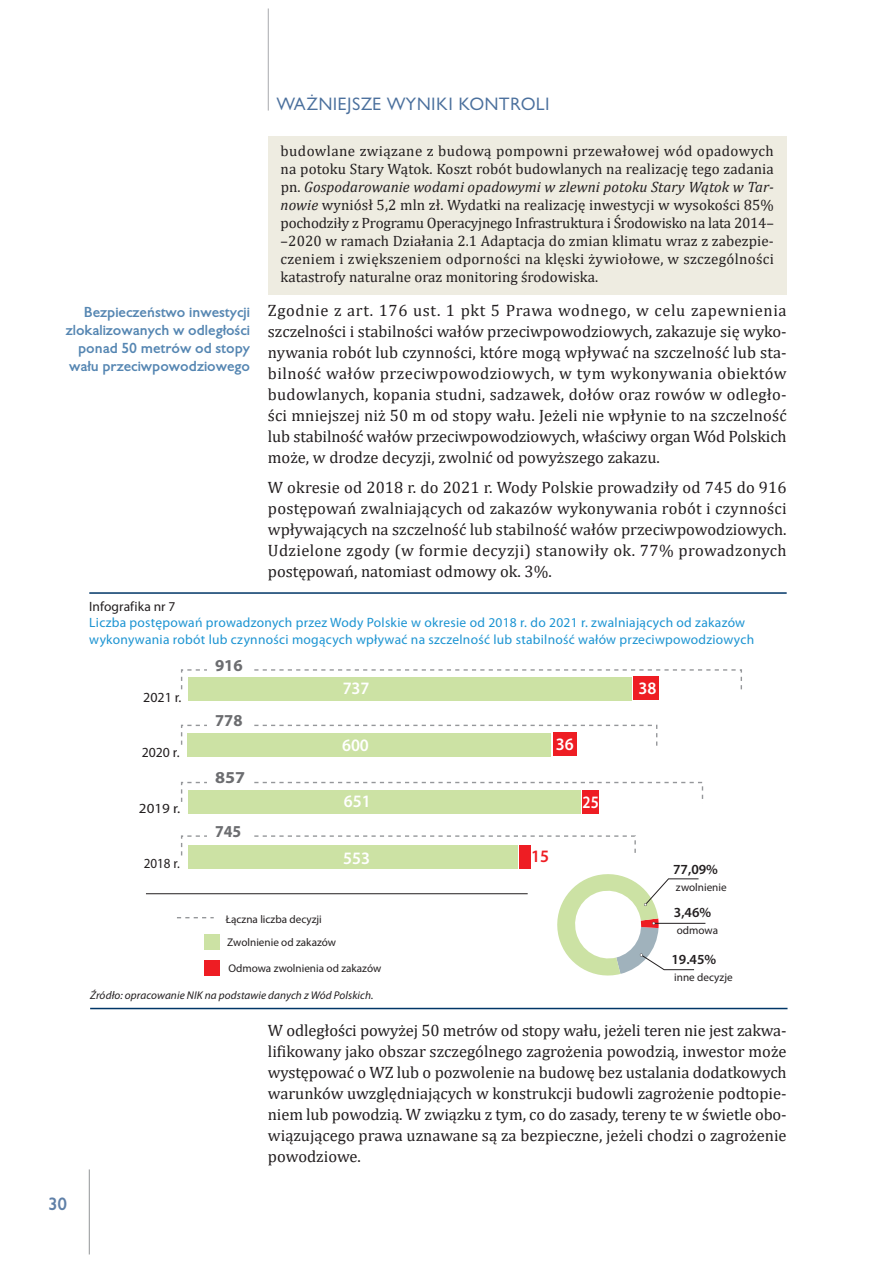
<style>
.page{position:relative;width:893px;height:1263px;background:#fff}
.page>*{position:absolute;margin:0;border:0;box-sizing:border-box;transform-origin:0 0}
.t1{font:600 17.55px "Myriad Pro";color:#fff;scale:.96 1}
.t2{font:600 17.55px "Myriad Pro";color:#fff;scale:.87 1}
.t3{font:600 17.55px "Myriad Pro";color:#ee1d23;scale:.96 1}
.t4{font:700 16.8px "Myriad Pro";color:#6c6d70}
.t5{font:700 16.8px "Myriad Pro";color:#6c6d70;scale:1.08 1}
.t6{font:700 16.8px "Myriad Pro";color:#6c6d70;scale:.94 1}
.t7{font:16.5px/21px "Cambria";color:#231f20;text-align:justify}
.t8{font:16.5px "Gilead TTEFN";letter-spacing:.05em;color:#4b709d}
.t9{font:700 16.5px "Gilead TTEFN";color:#5f80a8}
.t10{font:15px/18px "Cambria";color:#231f20;text-align:justify}
.t11{font:600 13.95px "Myriad Pro";color:#231f20}
.t12{font:13.95px "Myriad Pro";color:#231f20}
.t13{font:13.95px "Myriad Pro";color:#231f20;scale:1.08 1}
.t14{font:13.95px "Myriad Pro";color:#231f20;scale:.94 1}
.t15{font:13.5px/16.5px "Myriad Pro";letter-spacing:.02em;color:#1c94d2}
.t16{font:700 13.5px/18px "Gilead TTEFN";color:#5586b2;text-align:right}
.t17{font:13.5px "Myriad Pro";letter-spacing:.005em;color:#231f20}
.t18{font:italic 11.25px "Myriad Pro";letter-spacing:.005em;color:#231f20}
.t19{font:11.1px "Myriad Pro";color:#231f20}
.s1{font-style:italic}
</style>
<div class="page">
<hr style="left:268px;top:9px;width:1px;height:102px;background:#a8a9ad">
<hr style="left:89px;top:1169px;width:1px;height:85px;background:#939598">
<div style="left:268px;top:136px;width:519px;height:158px;background:#eeece1"></div>
<hr style="left:89px;top:592px;width:698px;height:2px;background:#003667">
<hr style="left:90px;top:1008px;width:697px;height:1px;background:#003667">
<svg style="left:181px;top:669px;width:561px;height:23px"></svg>
<div style="left:188px;top:677px;width:443px;height:23px;background:#cce2a4"></div>
<div style="left:633px;top:676px;width:25px;height:24px;background:#ee1d23"></div>
<div style="left:188px;top:733px;width:363px;height:24px;background:#cce2a4"></div>
<div style="left:553px;top:733px;width:23px;height:23px;background:#ee1d23"></div>
<div style="left:188px;top:790px;width:393px;height:24px;background:#cce2a4"></div>
<div style="left:583px;top:790px;width:16px;height:23px;background:#ee1d23"></div>
<div style="left:188px;top:845px;width:330px;height:24px;background:#cce2a4"></div>
<div style="left:520px;top:845px;width:11px;height:24px;background:#ee1d23"></div>
<div style="left:208px;top:662px;width:46px;height:10px;background:#fff"></div>
<svg style="left:181px;top:724px;width:477px;height:23px"></svg>
<div style="left:208px;top:716px;width:43px;height:11px;background:#fff"></div>
<svg style="left:181px;top:781px;width:523px;height:23px"></svg>
<div style="left:208px;top:773px;width:45px;height:11px;background:#fff"></div>
<svg style="left:181px;top:835px;width:455px;height:23px"></svg>
<div style="left:208px;top:827px;width:45px;height:10px;background:#fff"></div>
<div style="left:204px;top:934px;width:16px;height:16px;background:#cce2a4"></div>
<div style="left:204px;top:960px;width:16px;height:15px;background:#ee1d23"></div>
<svg style="left:177px;top:917px;width:37px;height:1px"></svg>
<hr style="left:654px;top:923px;width:51px;height:1px;background:#231f20">
<svg style="left:557px;top:874px;width:142px;height:102px"></svg>
<hr style="left:146px;top:893px;width:382px;height:1px;background:#231f20">
<p class="t16" style="left:66px;top:303px;width:186px">Bezpieczeństwo inwestycji zlokalizowanych w odległości ponad 50 metrów od stopy wału przeciwpowodziowego</p>
<p class="t8" style="left:276px;top:93px;width:275px">WAŻNIEJSZE WYNIKI KONTROLI</p>
<p class="t10" style="left:281px;top:142px;width:495px">budowlane związane z budową pompowni przewałowej wód opadowych na potoku Stary Wątok. Koszt robót budowlanych na realizację tego zadania pn. <span class="s1">Gospodarowanie wodami opadowymi w zlewni potoku Stary Wątok w Tar&shy;nowie</span> wyniósł 5,2 mln zł. Wydatki na realizację inwestycji w wysokości 85% pochodziły z Programu Operacyjnego Infrastruktura i Środowisko na lata 2014– –2020 w ramach Działania 2.1 Adaptacja do zmian klimatu wraz z zabezpie&shy;czeniem i zwiększeniem odporności na klęski żywiołowe, w szczególności katastrofy naturalne oraz monitoring środowiska.</p>
<p class="t7" style="left:268px;top:300px;width:520px">Zgodnie z art. 176 ust. 1 pkt 5 Prawa wodnego, w celu zapewnienia szczelności i stabilności wałów przeciwpowodziowych, zakazuje się wyko&shy;nywania robót lub czynności, które mogą wpływać na szczelność lub sta&shy;bilność wałów przeciwpowodziowych, w tym wykonywania obiektów budowlanych, kopania studni, sadzawek, dołów oraz rowów w odległo&shy;ści mniejszej niż 50 m od stopy wału. Jeżeli nie wpłynie to na szczelność lub stabilność wałów przeciwpowodziowych, właściwy organ Wód Polskich może, w drodze decyzji, zwolnić od powyższego zakazu.</p>
<p class="t7" style="left:268px;top:476px;width:520px">W okresie od 2018 r. do 2021 r. Wody Polskie prowadziły od 745 do 916 postępowań zwalniających od zakazów wykonywania robót i czynności wpływających na szczelność lub stabilność wałów przeciwpowodziowych.<br>Udzielone zgody (w formie decyzji) stanowiły ok. 77% prowadzonych postępowań, natomiast odmowy ok. 3%.</p>
<p class="t17" style="left:89px;top:598px;width:88px">Infografika nr 7</p>
<p class="t15" style="left:89px;top:614px;width:666px">Liczba postępowań prowadzonych przez Wody Polskie w okresie od 2018 r. do 2021 r. zwalniających od zakazów wykonywania robót lub czynności mogących wpływać na szczelność lub stabilność wałów przeciwpowodziowych</p>
<p class="t12" style="left:143px;top:688px;width:40px">2021 r.</p>
<p class="t12" style="left:142px;top:743px;width:39px">2020 r.</p>
<p class="t13" style="left:139px;top:799px;width:40px">2019 r.</p>
<p class="t14" style="left:144px;top:854px;width:40px">2018 r.</p>
<p class="t4" style="left:215px;top:654px;width:29px">916</p>
<p class="t4" style="left:215px;top:709px;width:29px">778</p>
<p class="t5" style="left:215px;top:767px;width:29px">857</p>
<p class="t6" style="left:215px;top:820px;width:29px">745</p>
<p class="t19" style="left:226px;top:912px;width:97px">Łączna liczba decyzji</p>
<p class="t1" style="left:343px;top:677px;width:30px">737</p>
<p class="t1" style="left:638px;top:677px;width:20px">38</p>
<p class="t1" style="left:342px;top:734px;width:30px">600</p>
<p class="t1" style="left:556px;top:733px;width:20px">36</p>
<p class="t1" style="left:344px;top:789px;width:30px">651</p>
<p class="t1" style="left:343px;top:847px;width:30px">553</p>
<p class="t3" style="left:531px;top:845px;width:20px">15</p>
<p class="t2" style="left:583px;top:790px;width:20px">25</p>
<p class="t19" style="left:227px;top:935px;width:110px">Zwolnienie od zakazów</p>
<p class="t19" style="left:228px;top:961px;width:154px">Odmowa zwolnienia od zakazów</p>
<p class="t18" style="left:90px;top:988px;width:285px">Źródło: opracowanie NIK na podstawie danych z Wód Polskich.</p>
<p class="t11" style="left:673px;top:860px;width:46px">77,09%</p>
<p class="t19" style="left:676px;top:880px;width:52px">zwolnienie</p>
<p class="t11" style="left:674px;top:904px;width:39px">3,46%</p>
<p class="t19" style="left:677px;top:923px;width:43px">odmowa</p>
<p class="t11" style="left:671px;top:950px;width:46px">19.45%</p>
<p class="t19" style="left:674px;top:970px;width:60px">inne decyzje</p>
<p class="t9" style="left:48px;top:1193px;width:20px">30</p>
<p class="t7" style="left:268px;top:1020px;width:520px">W odległości powyżej 50 metrów od stopy wału, jeżeli teren nie jest zakwa&shy;lifikowany jako obszar szczególnego zagrożenia powodzią, inwestor może występować o WZ lub o pozwolenie na budowę bez ustalania dodatkowych warunków uwzględniających w konstrukcji budowli zagrożenie podtopie&shy;niem lub powodzią. W związku z tym, co do zasady, tereny te w świetle obo&shy;wiązującego prawa uznawane są za bezpieczne, jeżeli chodzi o zagrożenie powodziowe.</p>
</div>
